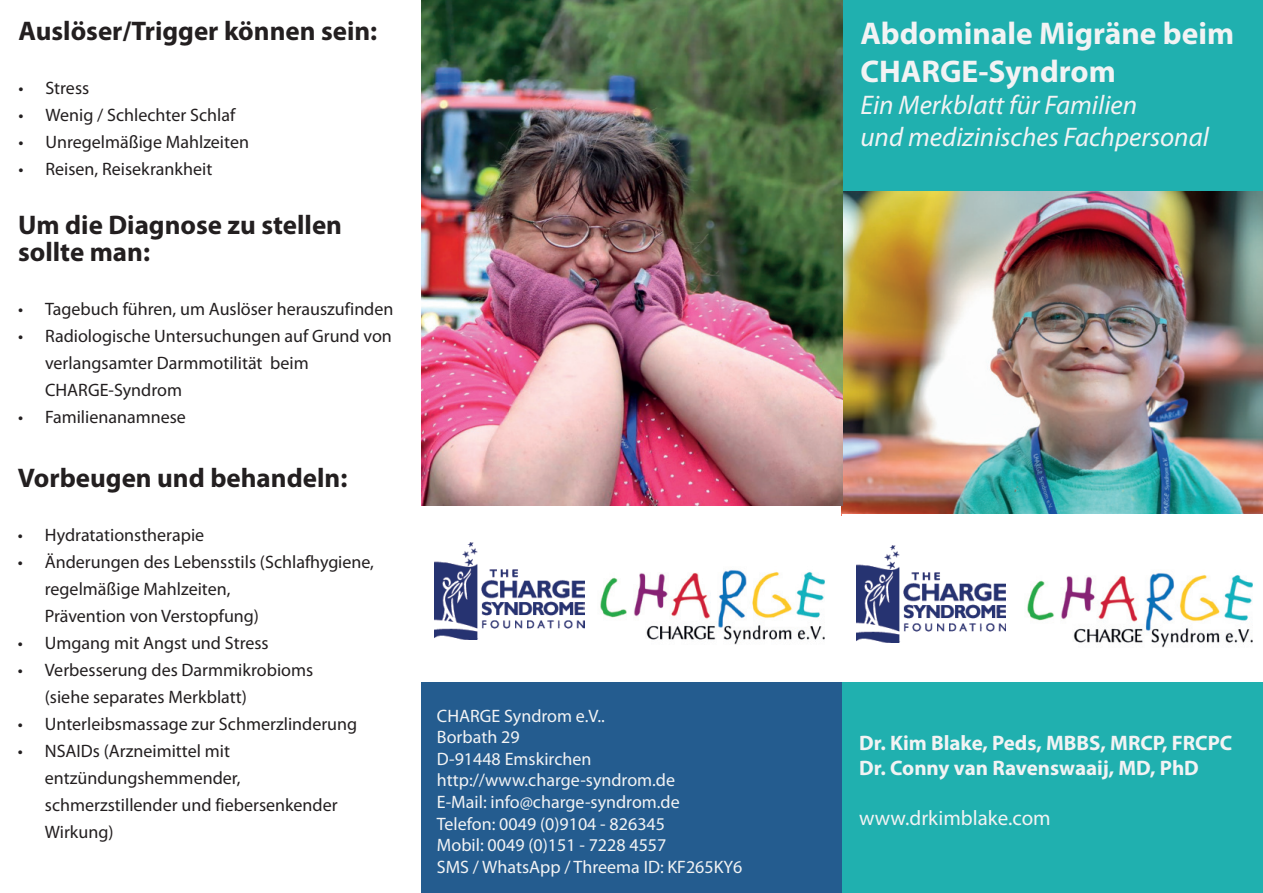
<style>
.page{position:relative;width:1263px;height:893px;background:#fff}
.page>*{position:absolute;margin:0;border:0;box-sizing:border-box;transform-origin:0 0}
.t1{font:700 31.5px/37.8px "Myriad Pro";color:#f2f3f4}
.t2{font:700 27px/27px "Myriad Pro";color:#231f20}
.t3{font:italic 27px/32.4px "Myriad Pro";color:#f2f3f4}
.t4{font:700 21px/25.2px "Myriad Pro";color:#f2f3f4}
.t5{font:21px "Myriad Pro";color:#f2f3f4}
.t6{font:18px/27px "Myriad Pro";color:#231f20}
.t7{font:18px/21.6px "Myriad Pro";color:#f2f3f4}
</style>
<div class="page">
<div style="left:842px;top:0;width:421px;height:893px;background:#20b0af"></div>
<img style="left:842px;top:191px;width:421px;height:323px">
<div style="left:842px;top:514px;width:421px;height:168px;background:#fff"></div>
<div style="left:421px;top:683px;width:421px;height:210px;background:#245c8f"></div>
<img style="left:1027px;top:573px;width:226px;height:75px">
<img style="left:856px;top:546px;width:150px;height:96px">
<img style="left:600px;top:570px;width:225px;height:75px">
<img style="left:434px;top:542px;width:150px;height:97px">
<img style="left:421px;top:0;width:421px;height:505px">
<h2 class="t2" style="left:19px;top:20px;width:360px">Auslöser/Trigger können sein:</h2>
<p class="t6" style="left:19px;top:75px;width:72px">• Stress</p>
<p class="t6" style="left:19px;top:102px;width:218px">• Wenig / Schlechter Schlaf</p>
<p class="t6" style="left:19px;top:129px;width:232px">• Unregelmäßige Mahlzeiten</p>
<p class="t6" style="left:19px;top:156px;width:195px">• Reisen, Reisekrankheit</p>
<h2 class="t2" style="left:18px;top:214px;width:326px">Um die Diagnose zu stellen sollte man:</h2>
<p class="t6" style="left:18px;top:296px;width:377px">• Tagebuch führen, um Auslöser herauszufinden</p>
<p class="t6" style="left:45px;top:323px;width:348px;text-indent:-27px">• Radiologische Untersuchungen auf Grund von verlangsamter Darmmotilität beim<br>CHARGE-Syndrom</p>
<p class="t6" style="left:18px;top:404px;width:169px">• Familienanamnese</p>
<h2 class="t2" style="left:18px;top:466px;width:331px">Vorbeugen und behandeln:</h2>
<p class="t6" style="left:18px;top:522px;width:188px">• Hydratationstherapie</p>
<p class="t6" style="left:45px;top:549px;width:331px;text-indent:-27px">• Änderungen des Lebensstils (Schlafhygiene, regelmäßige Mahlzeiten,<br>Prävention von Verstopfung)</p>
<p class="t6" style="left:18px;top:630px;width:252px">• Umgang mit Angst und Stress</p>
<p class="t6" style="left:45px;top:657px;width:270px;text-indent:-27px">• Verbesserung des Darmmikrobioms (siehe separates Merkblatt)</p>
<p class="t6" style="left:18px;top:711px;width:341px">• Unterleibsmassage zur Schmerzlinderung</p>
<p class="t6" style="left:45px;top:738px;width:294px;text-indent:-27px">• NSAIDs (Arzneimittel mit entzündungshemmender, schmerzstillender und fiebersenkender<br>Wirkung)</p>
<p class="t7" style="left:437px;top:705px;width:307px">CHARGE Syndrom e.V..<br>Borbath 29<br>D-91448 Emskirchen http://www.charge-syndrom.de<br>E-Mail: info@charge-syndrom.de<br>Telefon: 0049 (0)9104 - 826345<br>Mobil: 0049 (0)151 - 7228 4557<br>SMS / WhatsApp / Threema ID: KF265KY6</p>
<h1 class="t1" style="left:860px;top:17px;width:375px">Abdominale Migräne beim<br>CHARGE-Syndrom</h1>
<h2 class="t3" style="left:860px;top:91px;width:350px">Ein Merkblatt für Familien<br>und medizinisches Fachpersonal</h2>
<p class="t4" style="left:859px;top:732px;width:375px">Dr. Kim Blake, Peds, MBBS, MRCP, FRCPC<br>Dr. Conny van Ravenswaaij, MD, PhD</p>
<p class="t5" style="left:859px;top:808px;width:193px">www.drkimblake.com</p>
</div>
